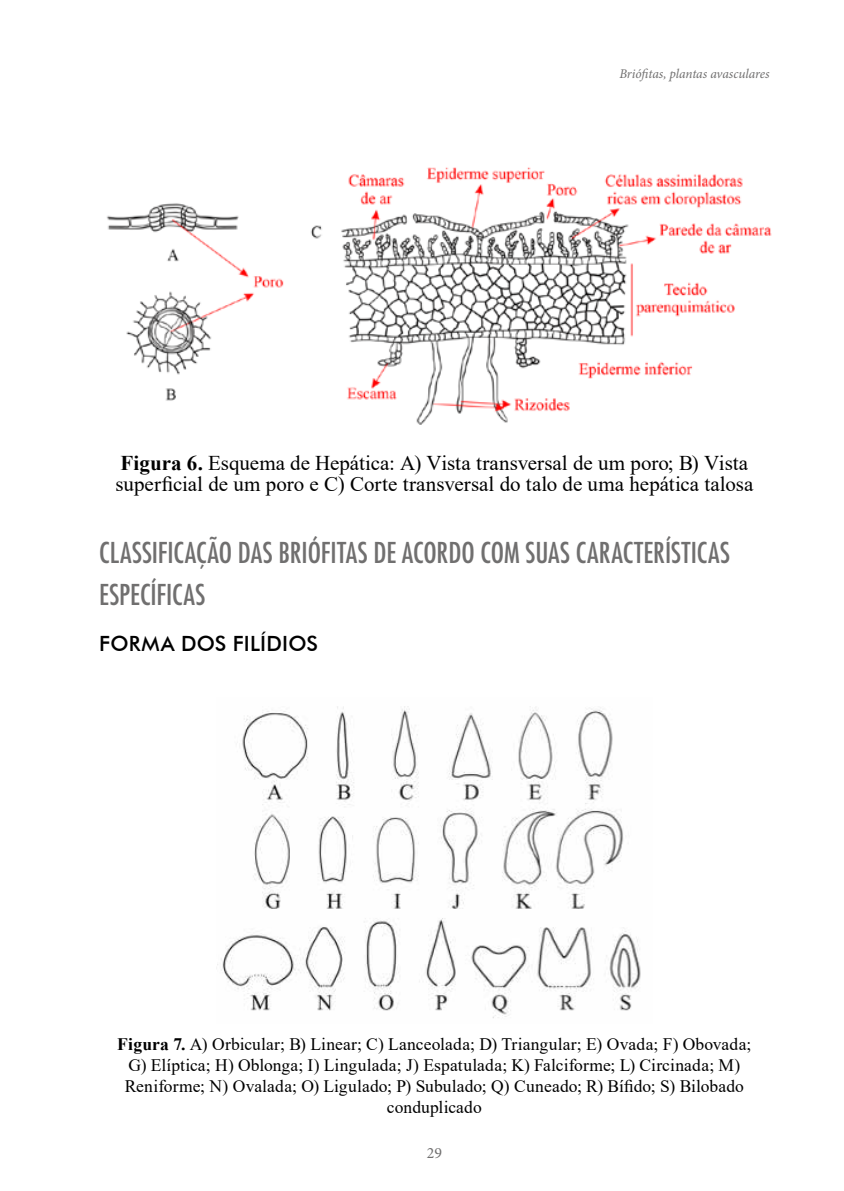
<style>
.page{position:relative;width:844px;height:1191px;background:#fff}
.page>*{position:absolute;margin:0;border:0;box-sizing:border-box;transform-origin:0 0}
.t1{font:condensed 28px/42px "Futura Std";color:#706f6f}
.t2{font:21px/21px "Times New Roman";color:#000}
.t3{font:500 21px "Futura BT";letter-spacing:.005em;color:#000}
.t4{font:17.5px/21px "Times New Roman";letter-spacing:.005em;color:#000;text-align:center}
.t5{font:15.75px "Minion Pro";color:#706f6f}
.t6{font:italic 13.3px "Minion Pro";letter-spacing:-.005em;color:#706f6f}
.s1{font-weight:700}
</style>
<div class="page">
<img style="left:106px;top:167px;width:666px;height:258px">
<img style="left:217px;top:706px;width:424px;height:312px">
<p class="t6" style="left:619px;top:65px;width:151px">Briófitas, plantas avasculares</p>
<p class="t2" style="left:115px;top:452px;width:639px"><span class="s1">Figura 6.</span> Esquema de Hepática: A) Vista transversal de um poro; B) Vista superficial de um poro e C) Corte transversal do talo de uma hepática talosa</p>
<h1 class="t1" style="left:99px;top:531px;width:632px">CLASSIFICAÇÃO DAS BRIÓFITAS DE ACORDO COM SUAS CARACTERÍSTICAS<br>ESPECÍFICAS</h1>
<p class="t3" style="left:99px;top:631px;width:220px">FORMA DOS FILÍDIOS</p>
<p class="t4" style="left:117px;top:1033px;width:635px"><span class="s1">Figura 7.</span> A) Orbicular; B) Linear; C) Lanceolada; D) Triangular; E) Ovada; F) Obovada; G) Elíptica; H) Oblonga; I) Lingulada; J) Espatulada; K) Falciforme; L) Circinada; M)<br>Reniforme; N) Ovalada; O) Ligulado; P) Subulado; Q) Cuneado; R) Bífido; S) Bilobado conduplicado</p>
<p class="t5" style="left:426px;top:1142px;width:17px">29</p>
</div>
